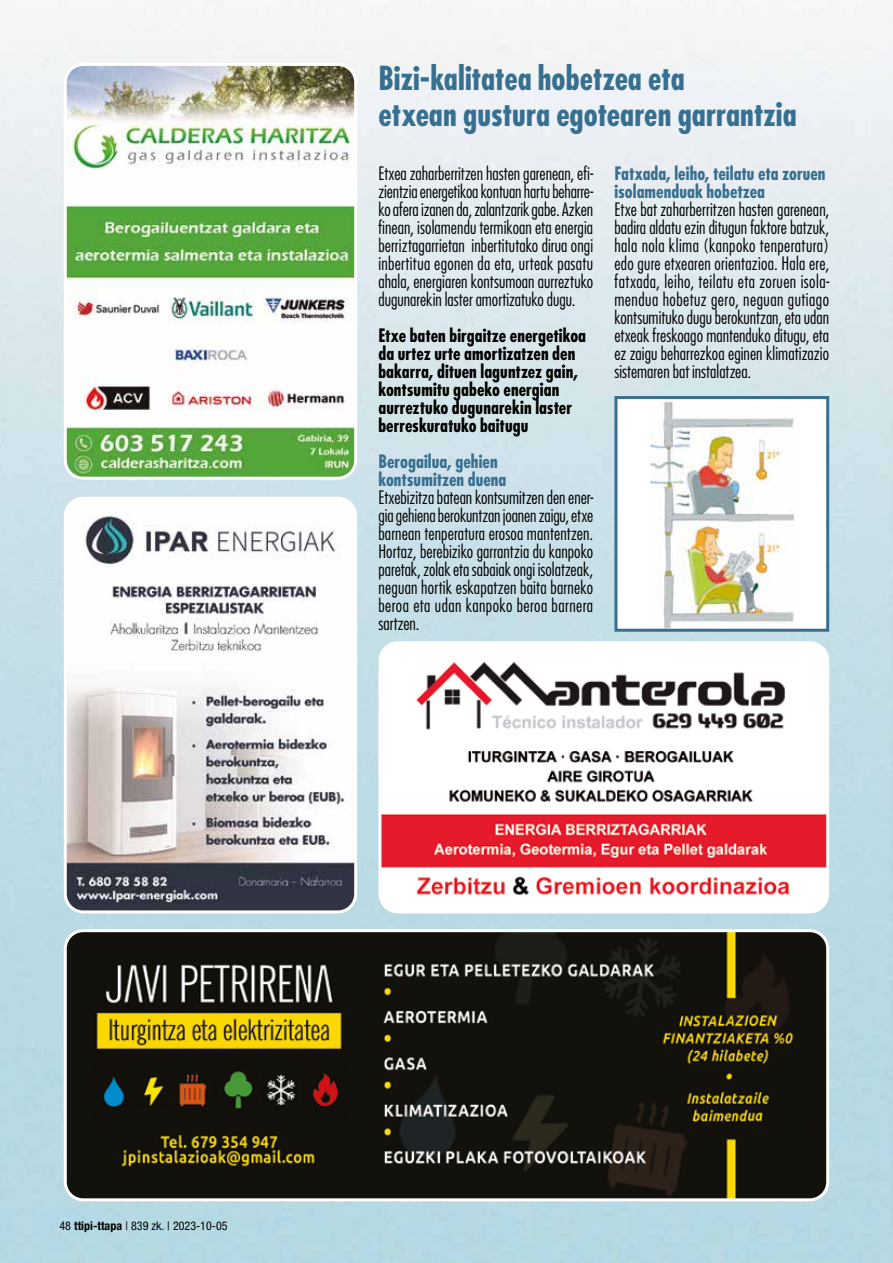
<style>
.page{position:relative;width:893px;height:1263px;background:#fff}
.page>*{position:absolute;margin:0;border:0;box-sizing:border-box;transform-origin:0 0}
.t1{font:700 condensed 32.25px/36px "Futura";letter-spacing:-.005em;color:#366f90}
.t2{font:300 condensed 18px/18px "Futura";letter-spacing:.005em;color:#000;text-align:justify}
.t3{font:700 condensed 18px/18px "Futura";color:#000}
.t4{font:700 condensed 18px/18px "Futura";letter-spacing:.005em;color:#366f90}
.t5{font:condensed 12px "Helvetica Neue";color:#000}
.s1{font-weight:700}
</style>
<div class="page">
<img style="left:649px;top:401px;width:145px;height:227px">
<div style="left:614px;top:396px;width:215px;height:236px;border:3px solid #366f90"></div>
<img style="left:65px;top:498px;width:291px;height:414px">
<div style="left:64px;top:497px;width:293px;height:416px;border:3px solid #fff;border-radius:18px"></div>
<img style="left:65px;top:64px;width:291px;height:414px">
<div style="left:64px;top:63px;width:293px;height:417px;border:3px solid #fff;border-radius:18px"></div>
<img style="left:380px;top:643px;width:448px;height:269px">
<div style="left:378px;top:641px;width:451px;height:272px;border:3px solid #fff;border-radius:18px"></div>
<img style="left:65px;top:931px;width:763px;height:269px">
<div style="left:64px;top:929px;width:765px;height:272px;border:3px solid #fff;border-radius:18px"></div>
<h1 class="t1" style="left:378px;top:60px;width:420px">Bizi-kalitatea hobetzea eta<br>etxean gustura egotearen garrantzia</h1>
<p class="t2" style="left:378px;top:164px;width:216px">Etxea zaharberritzen hasten garenean, efi&shy;zientzia energetikoa kontuan hartu beharre&shy;ko afera izanen da, zalantzarik gabe. Azken finean, isolamendu termikoan eta energia berriztagarrietan inbertitutako dirua ongi inbertitua egonen da eta, urteak pasatu ahala, energiaren kontsumoan aurreztuko dugunarekin laster amortizatuko dugu.</p>
<p class="t3" style="left:378px;top:326px;width:209px">Etxe baten birgaitze energetikoa da urtez urte amortizatzen den bakarra, dituen laguntzez gain, kontsumitu gabeko energian aurreztuko dugunarekin laster berreskuratuko baitugu</p>
<p class="t4" style="left:378px;top:452px;width:129px">Berogailua, gehien kontsumitzen duena</p>
<p class="t2" style="left:378px;top:488px;width:216px">Etxebizitza batean kontsumitzen den ener&shy;gia gehiena berokuntzan joanen zaigu, etxe barnean tenperatura erosoa mantentzen.<br>Hortaz, berebiziko garrantzia du kanpoko paretak, zolak eta sabaiak ongi isolatzeak, neguan hortik eskapatzen baita barneko beroa eta udan kanpoko beroa barnera sartzen.</p>
<p class="t4" style="left:614px;top:164px;width:213px">Fatxada, leiho, teilatu eta zoruen isolamenduak hobetzea</p>
<p class="t2" style="left:614px;top:200px;width:216px">Etxe bat zaharberritzen hasten garenean, badira aldatu ezin ditugun faktore batzuk, hala nola klima (kanpoko tenperatura) edo gure etxearen orientazioa. Hala ere, fatxada, leiho, teilatu eta zoruen isola&shy;mendua hobetuz gero, neguan gutiago kontsumituko dugu berokuntzan, eta udan etxeak freskoago mantenduko ditugu, eta ez zaigu beharrezkoa eginen klimatizazio sistemaren bat instalatzea.</p>
<p class="t5" style="left:60px;top:1219px;width:170px">48 <span class="s1">ttipi-ttapa</span> | 839 zk. | 2023-10-05</p>
</div>
